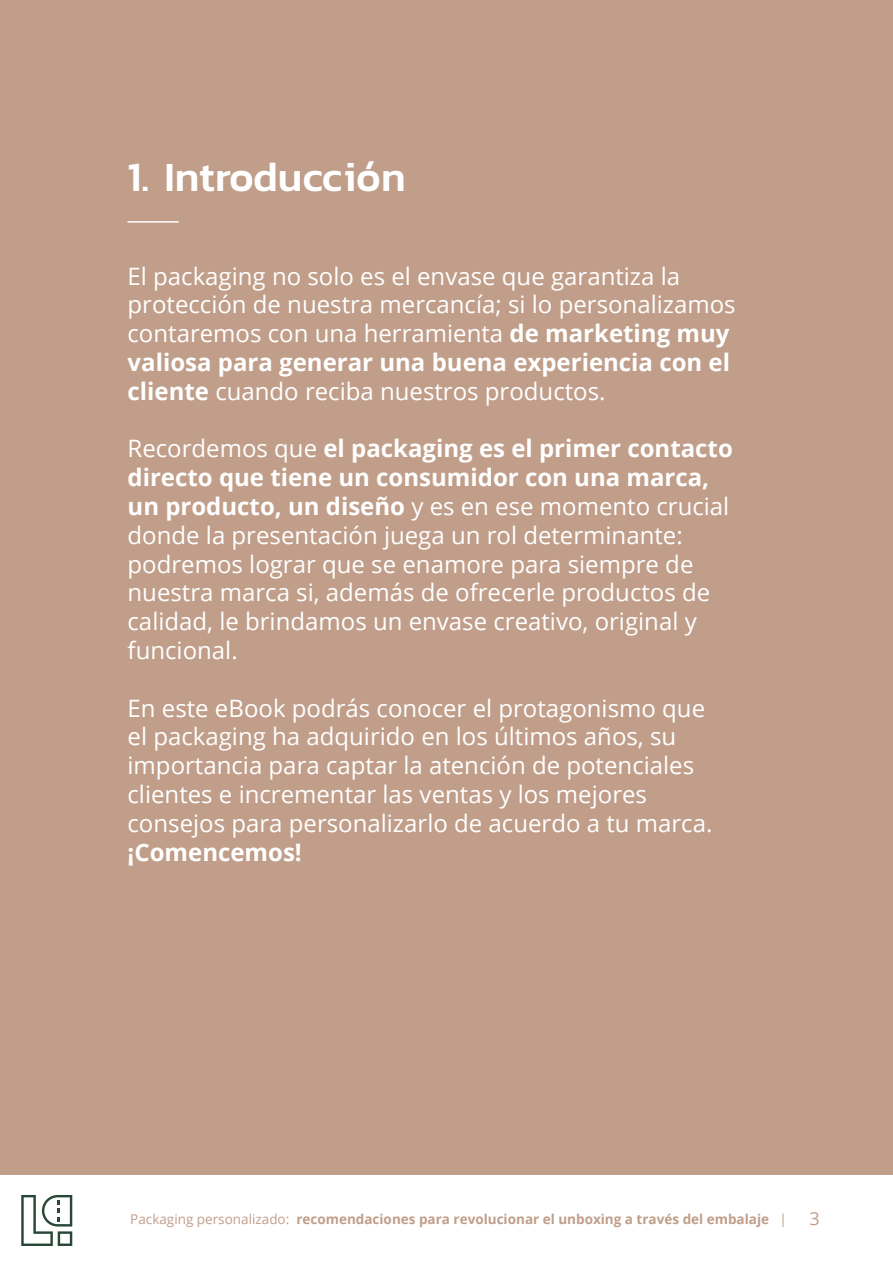
<style>
.page{position:relative;width:893px;height:1263px;background:#fff}
.page>*{position:absolute;margin:0;border:0;box-sizing:border-box;transform-origin:0 0}
.t1{font:500 42px "Kanit";color:#fff}
.t2{font:24px/28.8px "Open Sans";color:#fff}
.t3{font:700 24px "Open Sans";color:#fff}
.t4{font:700 13.5px "Open Sans";color:#c09e89}
.s1{font-weight:700}
.s2{font-weight:400}
.s3{font-weight:400;font-size:18px}
</style>
<div class="page">
<div style="left:0;top:0;width:893px;height:1174px;background:#c09e89"></div>
<hr style="left:128px;top:221px;width:51px;height:2px;background:#fff">
<svg style="left:21px;top:1195px;width:51px;height:51px"></svg>
<h1 class="t1" style="left:128px;top:145px;width:280px">1. Introducción</h1>
<p class="t2" style="left:128px;top:261px;width:610px">El packaging no solo es el envase que garantiza la protección de nuestra mercancía; si lo personalizamos contaremos con una herramienta <span class="s1">de marketing muy valiosa para generar una buena experiencia con el cliente</span> cuando reciba nuestros productos.</p>
<p class="t2" style="left:128px;top:434px;width:607px">Recordemos que <span class="s1">el packaging es el primer contacto directo que tiene un consumidor con una marca, un producto, un diseño</span> y es en ese momento crucial donde la presentación juega un rol determinante: podremos lograr que se enamore para siempre de nuestra marca si, además de ofrecerle productos de calidad, le brindamos un envase creativo, original y funcional.</p>
<p class="t2" style="left:128px;top:693px;width:586px">En este eBook podrás conocer el protagonismo que el packaging ha adquirido en los últimos años, su importancia para captar la atención de potenciales clientes e incrementar las ventas y los mejores consejos para personalizarlo de acuerdo a tu marca.</p>
<p class="t3" style="left:128px;top:835px;width:176px">¡Comencemos!</p>
<p class="t4" style="left:130px;top:1209px;width:691px"><span class="s2">Packaging personalizado:</span> recomendaciones para revolucionar el unboxing a través del embalaje <span class="s2">|</span> <span class="s3">3</span></p>
</div>
